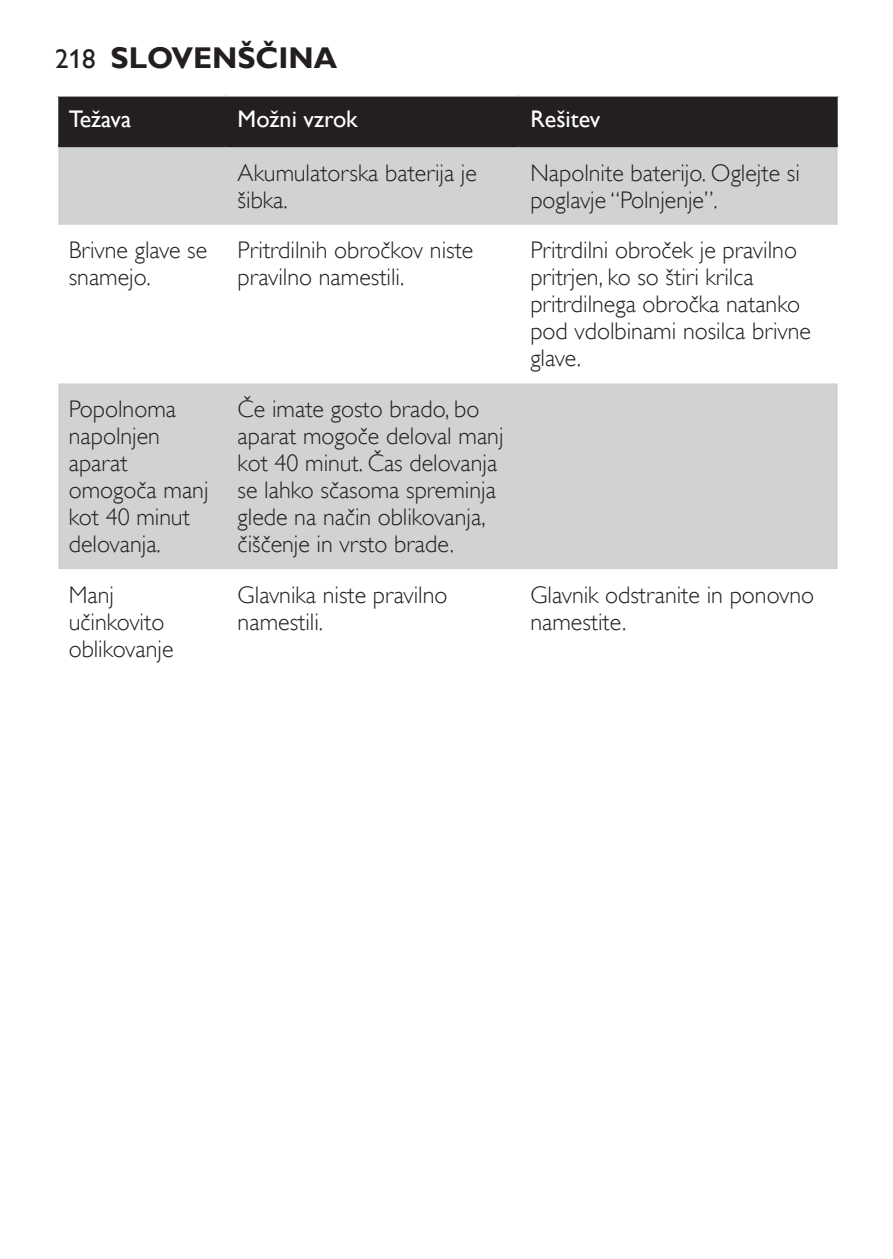
<style>
.page{position:relative;width:893px;height:1259px;background:#fff}
.page>*{position:absolute;margin:0;border:0;box-sizing:border-box;transform-origin:0 0}
.t1{font:700 30px "Gill Sans Alt One WGL";color:#231f20}
.t2{font:27px "Gill Sans Alt One WGL";color:#231f20}
.t3{font:24px/27px "Gill Sans Alt One WGL Light";color:#231f20}
.t4{font:24px "Gill Sans Alt One WGL";color:#fff}
</style>
<div class="page">
<div style="left:58px;top:97px;width:780px;height:47px;background:#231f20"></div>
<svg style="left:58px;top:147px;width:780px;height:422px;fill:#d1d2d4"></svg>
<hr style="left:58px;top:144px;width:168px;height:3px;background:#231f20">
<hr style="left:226px;top:144px;width:292px;height:3px;background:#231f20">
<hr style="left:518px;top:144px;width:320px;height:3px;background:#231f20">
<p class="t2" style="left:55px;top:40px;width:42px">218</p>
<p class="t1" style="left:111px;top:37px;width:228px">SLOVENŠČ INA</p>
<p class="t4" style="left:69px;top:103px;width:64px">Težava</p>
<p class="t4" style="left:238px;top:103px;width:122px">Možni vzrok</p>
<p class="t4" style="left:530px;top:103px;width:72px">Rešitev</p>
<p class="t3" style="left:238px;top:159px;width:241px">Akumulatorska baterija je šibka.</p>
<p class="t3" style="left:530px;top:159px;width:271px">Napolnite baterijo. Oglejte si poglavje “Polnjenje”.</p>
<p class="t3" style="left:69px;top:237px;width:140px">Brivne glave se snamejo.</p>
<p class="t3" style="left:238px;top:237px;width:237px">Pritrdilnih obročkov niste pravilno namestili.</p>
<p class="t3" style="left:530px;top:237px;width:282px">Pritrdilni obroček je pravilno pritrjen, ko so štiri krilca pritrdilnega obročka natanko pod vdolbinami nosilca brivne glave.</p>
<p class="t3" style="left:69px;top:395px;width:141px">Popolnoma napolnjen aparat omogoča manj kot 40 minut delovanja.</p>
<p class="t3" style="left:238px;top:395px;width:267px">Če imate gosto brado, bo aparat mogoče deloval manj kot 40 minut. Čas delovanja se lahko sčasoma spreminja glede na način oblikovanja, čiščenje in vrsto brade.</p>
<p class="t3" style="left:69px;top:581px;width:106px">Manj učinkovito oblikovanje</p>
<p class="t3" style="left:238px;top:581px;width:211px">Glavnika niste pravilno namestili.</p>
<p class="t3" style="left:530px;top:581px;width:285px">Glavnik odstranite in ponovno namestite.</p>
</div>
